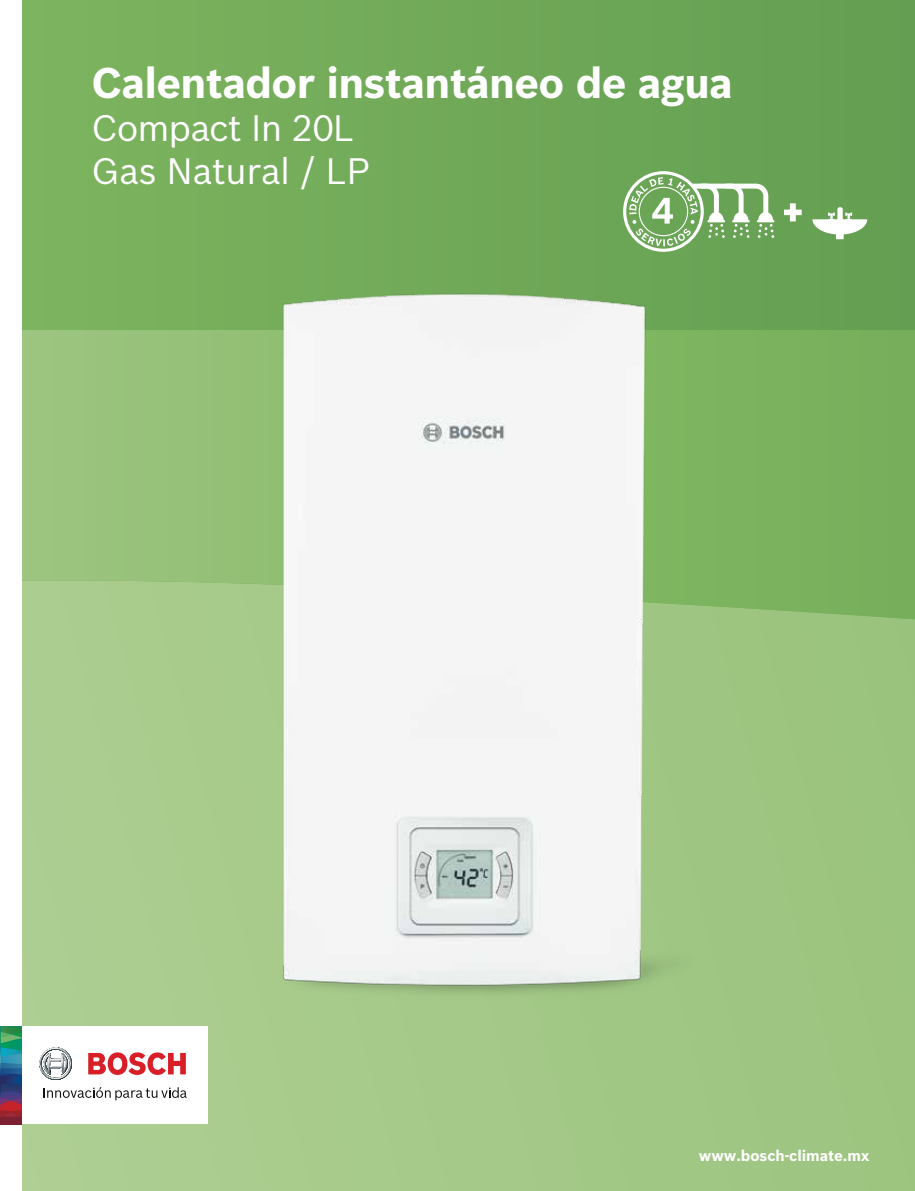
<style>
.page{position:relative;width:915px;height:1191px;background:#fff}
.page>*{position:absolute;margin:0;border:0;box-sizing:border-box;transform-origin:0 0}
.t1{font:700 42px "Bosch Sans";letter-spacing:-.015em;color:#fff}
.t2{font:36px/43.2px "Bosch Sans";letter-spacing:-.02em;color:#fff}
.t3{font:700 15px "Bosch Sans";letter-spacing:-.005em;color:#fff}
</style>
<div class="page">
<svg style="left:21px;top:1028px;width:893px;height:163px;background:#a3c887"></svg>
<div style="left:0;top:0;width:914px;height:330px;background:#71a958"></div>
<div style="left:0;top:0;width:21px;height:1191px;background:#fff"></div>
<div style="left:0;top:1026px;width:207px;height:98px;background:#fff"></div>
<svg style="left:0;top:1028px;width:22px;height:96px;background:#465d6e"></svg>
<svg style="left:39px;top:1047px;width:33px;height:33px"></svg>
<svg style="left:88px;top:1052px;width:98px;height:23px"></svg>
<svg style="left:44px;top:1087px;width:143px;height:13px"></svg>
<img style="left:0;top:228px;width:914px;height:800px">
<svg style="left:812px;top:207px;width:55px;height:32px"></svg>
<svg style="left:784px;top:203px;width:17px;height:18px"></svg>
<svg style="left:622px;top:171px;width:152px;height:81px"></svg>
<p class="t1" style="left:91px;top:56px;width:642px">Calentador instantáneo de agua</p>
<p class="t2" style="left:91px;top:106px;width:280px">Compact In 20L<br>Gas Natural / LP</p>
<p class="t3" style="left:698px;top:1146px;width:172px">www.bosch-climate.mx</p>
</div>
